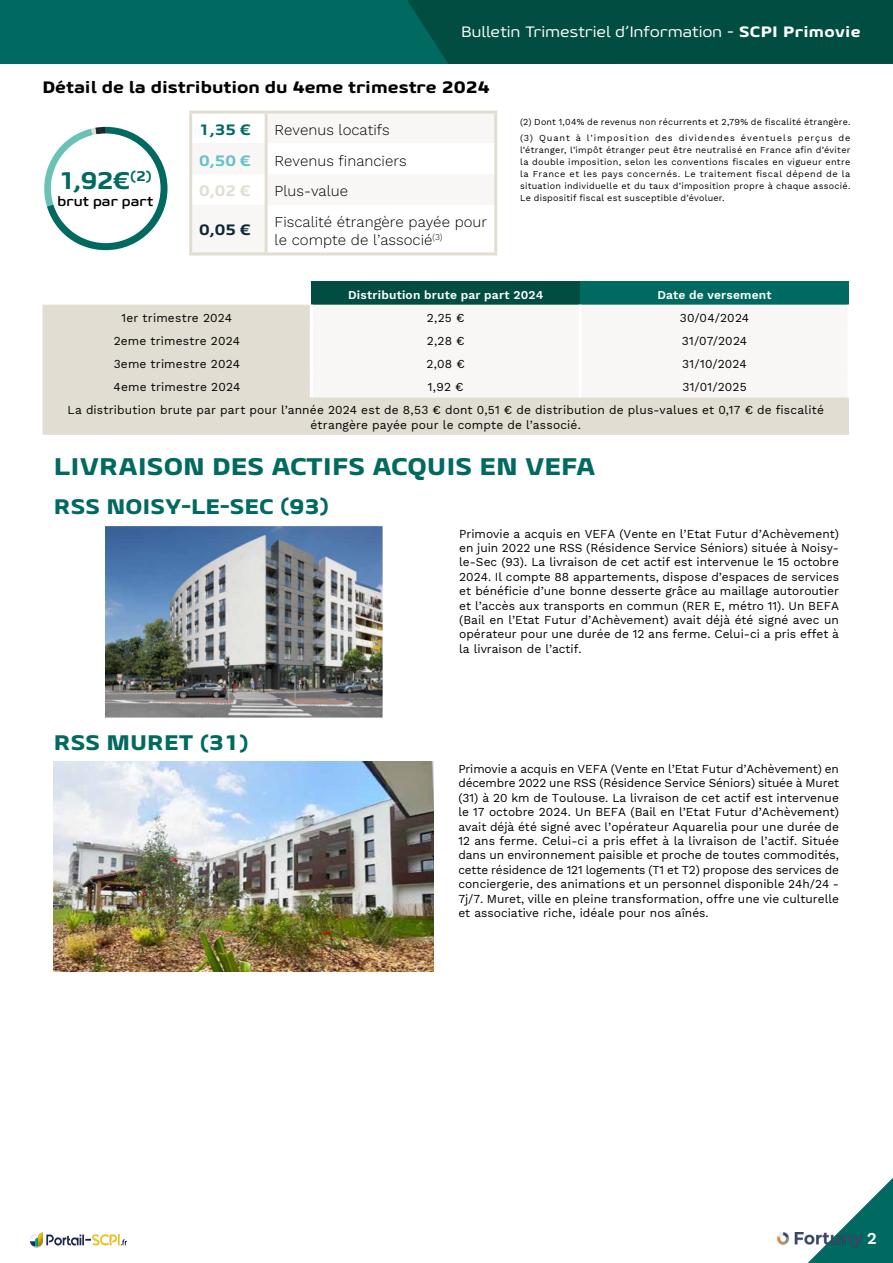
<style>
.page{position:relative;width:893px;height:1263px;background:#fff}
.page>*{position:absolute;margin:0;border:0;box-sizing:border-box;transform-origin:0 0}
.t1{font:800 24px "Geon Expanded";color:#006a60}
.t2{font:800 24px "Geon Expanded";color:#006a60}
.t3{font:800 21px "Geon Expanded";color:#006a60}
.t4{font:800 16.5px "Geon Expanded";color:#000}
.t5{font:300 15px/18px "Work Sans";color:#000}
.t6{font:15px "Geon Expanded";letter-spacing:.02em;color:#fff}
.t7{font:800 15px "Geon Expanded";color:#006a60}
.t8{font:800 15px "Geon Expanded";color:#64c2c7}
.t9{font:800 15px "Geon Expanded";color:#e2ddd3}
.t10{font:800 15px "Geon Expanded";color:#0c2731}
.t11{font:700 13.5px "Geon Expanded";letter-spacing:.015em;color:#000}
.t12{font:12px/14.4px "Work Sans";letter-spacing:.015em;color:#000;text-align:justify}
.t13{font:600 12px "Work Sans";letter-spacing:.015em;color:#fff}
.t14{font:9px/12px "Work Sans";letter-spacing:.03em;color:#000}
.s1{font-weight:800}
</style>
<div class="page">
<div style="left:311px;top:281px;width:269px;height:24px;background:#024d41"></div>
<div style="left:580px;top:281px;width:269px;height:24px;background:#006a60"></div>
<div style="left:42px;top:305px;width:807px;height:130px;background:#e2ddd3"></div>
<div style="left:313px;top:305px;width:534px;height:92px;background:#f8f7f5"></div>
<hr style="left:310px;top:305px;width:3px;height:23px;background:#fff">
<hr style="left:579px;top:305px;width:3px;height:23px;background:#fff">
<hr style="left:310px;top:328px;width:3px;height:23px;background:#fff">
<hr style="left:579px;top:328px;width:3px;height:23px;background:#fff">
<hr style="left:310px;top:351px;width:3px;height:23px;background:#fff">
<hr style="left:579px;top:351px;width:3px;height:23px;background:#fff">
<hr style="left:310px;top:374px;width:3px;height:23px;background:#fff">
<hr style="left:579px;top:374px;width:3px;height:23px;background:#fff">
<hr style="left:847px;top:305px;width:3px;height:23px;background:#fff">
<hr style="left:847px;top:328px;width:3px;height:23px;background:#fff">
<hr style="left:847px;top:351px;width:3px;height:23px;background:#fff">
<hr style="left:847px;top:374px;width:3px;height:23px;background:#fff">
<img style="left:105px;top:526px;width:277px;height:191px">
<img style="left:54px;top:762px;width:380px;height:210px">
<svg style="left:192px;top:114px;width:73px;height:138px"></svg>
<hr style="left:189px;top:111px;width:77px;height:3px;background:#e2ddd3">
<hr style="left:189px;top:114px;width:3px;height:29px;background:#e2ddd3">
<hr style="left:189px;top:143px;width:3px;height:31px;background:#e2ddd3">
<hr style="left:189px;top:174px;width:3px;height:31px;background:#e2ddd3">
<hr style="left:189px;top:205px;width:3px;height:47px;background:#e2ddd3">
<hr style="left:189px;top:252px;width:77px;height:3px;background:#e2ddd3">
<hr style="left:266px;top:111px;width:231px;height:3px;background:#e2ddd3">
<hr style="left:265px;top:114px;width:3px;height:29px;background:#e2ddd3">
<hr style="left:494px;top:114px;width:3px;height:29px;background:#e2ddd3">
<hr style="left:265px;top:143px;width:3px;height:31px;background:#e2ddd3">
<hr style="left:494px;top:143px;width:3px;height:31px;background:#e2ddd3">
<hr style="left:265px;top:174px;width:3px;height:31px;background:#e2ddd3">
<hr style="left:494px;top:174px;width:3px;height:31px;background:#e2ddd3">
<hr style="left:265px;top:205px;width:3px;height:47px;background:#e2ddd3">
<hr style="left:494px;top:205px;width:3px;height:47px;background:#e2ddd3">
<hr style="left:266px;top:252px;width:231px;height:3px;background:#e2ddd3">
<svg style="left:44px;top:127px;width:123px;height:123px"></svg>
<div style="left:51px;top:133px;width:110px;height:110px;background:#fff;border-radius:50%"></div>
<div style="left:0;top:0;width:893px;height:64px;background:#006a60"></div>
<div style="left:407px;top:0;width:486px;height:64px;background:#024d41"></div>
<img style="left:777px;top:1233px;width:9px;height:13px">
<img style="left:30px;top:1233px;width:97px;height:15px">
<svg style="left:786px;top:1177px;width:107px;height:86px"></svg>
<p class="t6" style="left:461px;top:22px;width:401px">Bulletin Trimestriel d’Information - <span class="s1">SCPI Primovie</span></p>
<h3 class="t4" style="left:42px;top:76px;width:449px">Détail de la distribution du 4eme trimestre 2024</h3>
<p class="t7" style="left:199px;top:119px;width:53px">1,35 €</p>
<p class="t5" style="left:275px;top:120px;width:117px">Revenus locatifs</p>
<p class="t8" style="left:199px;top:150px;width:53px">0,50 €</p>
<p class="t5" style="left:275px;top:151px;width:134px">Revenus financiers</p>
<p class="t9" style="left:199px;top:181px;width:53px">0,02 €</p>
<p class="t5" style="left:275px;top:182px;width:75px">Plus-value</p>
<p class="t10" style="left:199px;top:220px;width:53px">0,05 €</p>
<p class="t5" style="left:275px;top:213px;width:214px">Fiscalité étrangère payée pour le compte de l’associé<sup>(3)</sup></p>
<h1 class="t2" style="left:59px;top:165px;width:94px">1,92€<sup>(2)</sup></h1>
<p class="t11" style="left:58px;top:192px;width:97px">brut par part</p>
<p class="t14" style="left:520px;top:113px;width:332px;line-height:16.2px">(2) Dont 1,04% de revenus non récurrents et 2,79% de fiscalité étrangère. (3) Quant à l’imposition des dividendes éventuels perçus de</p>
<p class="t14" style="left:520px;top:144px;width:332px;text-align:justify">l’étranger, l’impôt étranger peut être neutralisé en France afin d’éviter la double imposition, selon les conventions fiscales en vigueur entre la France et les pays concernés. Le traitement fiscal dépend de la situation individuelle et du taux d’imposition propre à chaque associé.<br>Le dispositif fiscal est susceptible d’évoluer.</p>
<p class="t13" style="left:348px;top:285px;width:197px">Distribution brute par part 2024</p>
<p class="t13" style="left:657px;top:285px;width:116px">Date de versement</p>
<p class="t12" style="left:122px;top:310px;width:112px">1er trimestre 2024</p>
<p class="t12" style="left:427px;top:310px;width:39px">2,25 €</p>
<p class="t12" style="left:680px;top:310px;width:71px">30/04/2024</p>
<p class="t12" style="left:114px;top:333px;width:128px">2eme trimestre 2024</p>
<p class="t12" style="left:427px;top:333px;width:39px">2,28 €</p>
<p class="t12" style="left:682px;top:333px;width:67px">31/07/2024</p>
<p class="t12" style="left:114px;top:356px;width:128px">3eme trimestre 2024</p>
<p class="t12" style="left:427px;top:356px;width:40px">2,08 €</p>
<p class="t12" style="left:682px;top:356px;width:66px">31/10/2024</p>
<p class="t12" style="left:113px;top:379px;width:128px">4eme trimestre 2024</p>
<p class="t12" style="left:428px;top:379px;width:37px">1,92 €</p>
<p class="t12" style="left:68px;top:375px;width:758px;line-height:23.1px;text-indent:615px">31/01/2025<br>La distribution brute par part pour l’année 2024 est de 8,53 € dont 0,51 € de distribution de plus-values et 0,17 € de fiscalité</p>
<p class="t12" style="left:311px;top:417px;width:272px">étrangère payée pour le compte de l’associé.</p>
<h1 class="t1" style="left:54px;top:451px;width:543px">LIVRAISON DES ACTIFS ACQUIS EN VEFA</h1>
<h2 class="t3" style="left:54px;top:493px;width:277px">RSS NOISY-LE-SEC (93)</h2>
<h2 class="t3" style="left:54px;top:729px;width:196px">RSS MURET (31)</h2>
<p class="t12" style="left:459px;top:526px;width:381px">Primovie a acquis en VEFA (Vente en l’Etat Futur d’Achèvement) en juin 2022 une RSS (Résidence Service Séniors) située à Noisy&shy;le-Sec (93). La livraison de cet actif est intervenue le 15 octobre 2024. Il compte 88 appartements, dispose d’espaces de services et bénéficie d’une bonne desserte grâce au maillage autoroutier et l’accès aux transports en commun (RER E, métro 11). Un BEFA (Bail en l’Etat Futur d’Achèvement) avait déjà été signé avec un opérateur pour une durée de 12 ans ferme. Celui-ci a pris effet à la livraison de l’actif.</p>
<p class="t12" style="left:458px;top:761px;width:382px">Primovie a acquis en VEFA (Vente en l’Etat Futur d’Achèvement) en décembre 2022 une RSS (Résidence Service Séniors) située à Muret (31) à 20 km de Toulouse. La livraison de cet actif est intervenue le 17 octobre 2024. Un BEFA (Bail en l’Etat Futur d’Achèvement) avait déjà été signé avec l’opérateur Aquarelia pour une durée de 12 ans ferme. Celui-ci a pris effet à la livraison de l’actif. Située dans un environnement paisible et proche de toutes commodités, cette résidence de 121 logements (T1 et T2) propose des services de conciergerie, des animations et un personnel disponible 24h/24 - 7j/7. Muret, ville en pleine transformation, offre une vie culturelle et associative riche, idéale pour nos aînés.</p>
</div>
